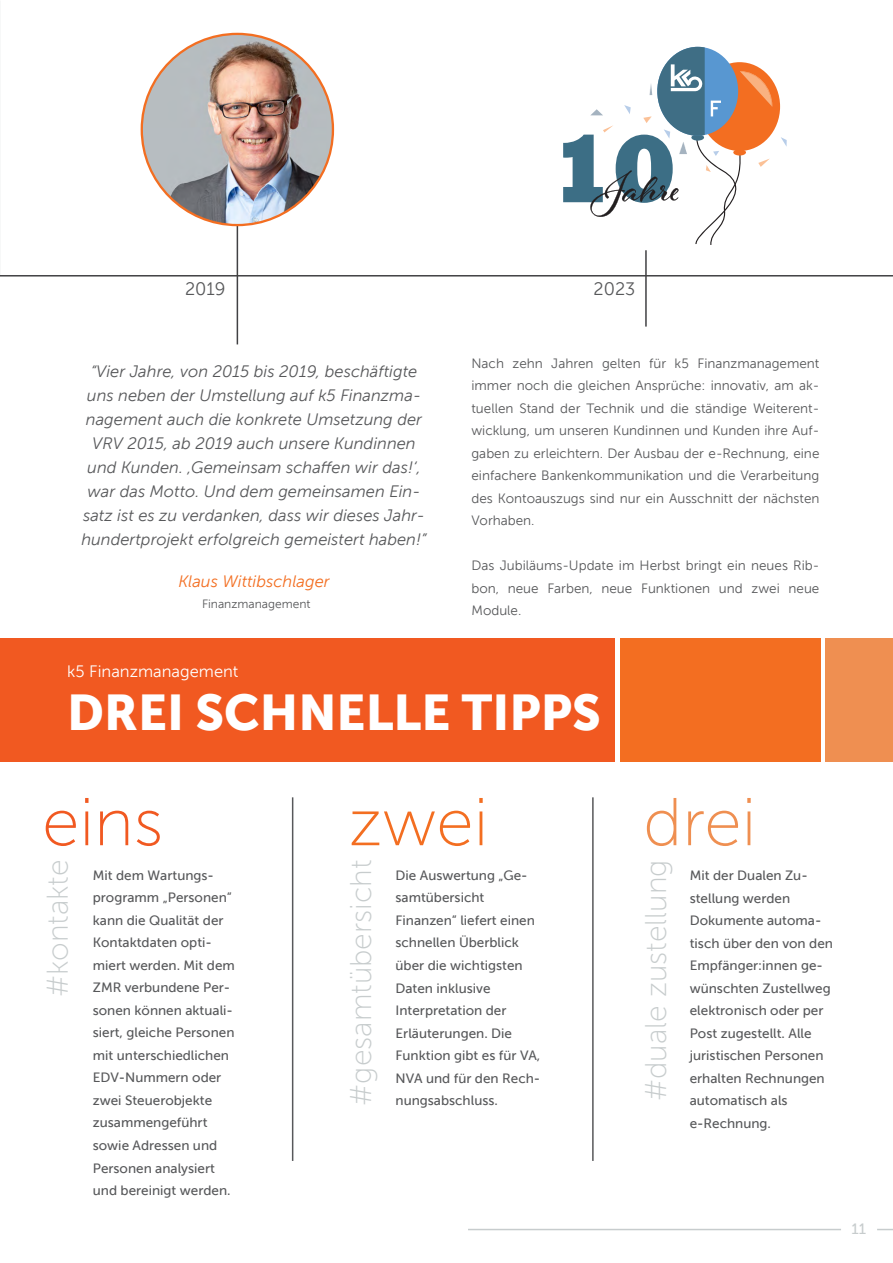
<style>
.page{position:relative;width:893px;height:1263px;background:#fff}
.page>*{position:absolute;margin:0;border:0;box-sizing:border-box;transform-origin:0 0}
.t1{font:67.5px "Museo Sans 100";color:#f15921}
.t2{font:67.5px "Museo Sans 100";color:#f36e21}
.t3{font:67.5px "Museo Sans 100";color:#ef8f51}
.t4{font:49.5px "Museo Sans 900";color:#fff}
.t5{font:30px "Museo Sans 100";color:#c7cccd}
.t6{font:18px "Museo Sans 300";color:#57585a}
.t7{font:italic 16.5px/24px "Museo Sans 300";color:#57585a;text-align:center}
.t8{font:italic 16.5px "Museo Sans 300";color:#f36e21}
.t9{font:16.5px "Museo Sans 300";color:#fff}
.t10{font:15px "Museo Sans 500";color:#c7cccd}
.t11{font:13.5px/22.5px "Museo Sans 500";color:#57585a}
.t12{font:13.5px/22.5px "Museo Sans 300";color:#57585a;text-align:justify}
.t13{font:12px "Museo Sans 300";color:#57585a}
</style>
<div class="page">
<hr style="left:0;top:275px;width:893px;height:1px;background:#414143">
<hr style="left:645px;top:250px;width:2px;height:77px;background:#414143">
<hr style="left:237px;top:132px;width:1px;height:212px;background:#414143">
<svg style="left:141px;top:33px;width:193px;height:193px"></svg>
<div style="left:699px;top:62px;width:81px;height:89px;background:#f36e21;border-radius:50%"></div>
<svg style="left:781px;top:137px;width:6px;height:10px"></svg>
<svg style="left:563px;top:47px;width:209px;height:198px"></svg>
<div style="left:0;top:638px;width:614px;height:123px;background:#f15921"></div>
<div style="left:620px;top:638px;width:201px;height:123px;background:#f36e21"></div>
<div style="left:826px;top:638px;width:67px;height:123px;background:#ef8f51"></div>
<svg style="left:877px;top:1229px;width:16px;height:1px"></svg>
<hr style="left:468px;top:1229px;width:373px;height:1px;background:#c7cccd">
<hr style="left:292px;top:797px;width:1px;height:364px;background:#57585a">
<hr style="left:592px;top:797px;width:2px;height:364px;background:#57585a">
<img style="left:143px;top:35px;width:189px;height:189px;border-radius:94px">
<h3 class="t6" style="left:185px;top:279px;width:42px">2019</h3>
<h3 class="t6" style="left:594px;top:279px;width:43px">2023</h3>
<p class="t7" style="left:81px;top:360px;width:347px">“Vier Jahre, von 2015 bis 2019, beschäftigte uns neben der Umstellung auf k5 Finanzma&shy;nagement auch die konkrete Umsetzung der VRV 2015, ab 2019 auch unsere Kundinnen und Kunden. ‚Gemeinsam schaffen wir das!‘, war das Motto. Und dem gemeinsamen Ein&shy;satz ist es zu verdanken, dass wir dieses Jahr&shy;hundertprojekt erfolgreich gemeistert haben!”</p>
<p class="t8" style="left:178px;top:573px;width:153px">Klaus Wittibschlager</p>
<p class="t13" style="left:202px;top:598px;width:110px">Finanzmanagement</p>
<p class="t9" style="left:67px;top:662px;width:173px">k5 Finanzmanagement</p>
<p class="t12" style="left:471px;top:352px;width:349px">Nach zehn Jahren gelten für k5 Finanzmanagement immer noch die gleichen Ansprüche: innovativ, am ak&shy;tuellen Stand der Technik und die ständige Weiterent&shy;wicklung, um unseren Kundinnen und Kunden ihre Auf&shy;gaben zu erleichtern. Der Ausbau der e-Rechnung, eine einfachere Bankenkommunikation und die Verarbeitung des Kontoauszugs sind nur ein Ausschnitt der nächsten Vorhaben.</p>
<p class="t12" style="left:471px;top:554px;width:349px">Das Jubiläums-Update im Herbst bringt ein neues Rib&shy;bon, neue Farben, neue Funktionen und zwei neue Module.</p>
<h2 class="t4" style="left:67px;top:684px;width:535px">DREI SCHNELLE TIPPS</h2>
<h1 class="t1" style="left:42px;top:786px;width:123px">eins</h1>
<h1 class="t2" style="left:349px;top:786px;width:141px">zwei</h1>
<h1 class="t3" style="left:643px;top:786px;width:115px">drei</h1>
<h3 class="t5" style="left:42px;top:997px;width:139px;rotate:-90deg">#kontakte</h3>
<h3 class="t5" style="left:345px;top:1105px;width:247px;rotate:-90deg">#gesamtübersicht</h3>
<h3 class="t5" style="left:640px;top:1101px;width:243px;rotate:-90deg">#duale zustellung</h3>
<p class="t11" style="left:93px;top:864px;width:144px">Mit dem Wartungs&shy;programm „Personen“ kann die Qualität der<br>Kontaktdaten opti&shy;miert werden. Mit dem<br>ZMR verbundene Per&shy;sonen können aktuali&shy;siert, gleiche Personen mit unterschiedlichen<br>EDV-Nummern oder zwei Steuerobjekte zusammengeführt sowie Adressen und<br>Personen analysiert und bereinigt werden.</p>
<p class="t11" style="left:396px;top:864px;width:146px">Die Auswertung „Ge&shy;samtübersicht<br>Finanzen“ liefert einen schnellen Überblick über die wichtigsten<br>Daten inklusive<br>Interpretation der<br>Erläuterungen. Die<br>Funktion gibt es für VA,<br>NVA und für den Rech&shy;nungsabschluss.</p>
<p class="t11" style="left:690px;top:864px;width:145px">Mit der Dualen Zu&shy;stellung werden<br>Dokumente automa&shy;tisch über den von den<br>Empfänger:innen ge&shy;wünschten Zustellweg elektronisch oder per<br>Post zugestellt. Alle juristischen Personen erhalten Rechnungen automatisch als e-Rechnung.</p>
<p class="t10" style="left:852px;top:1221px;width:16px">11</p>
</div>
